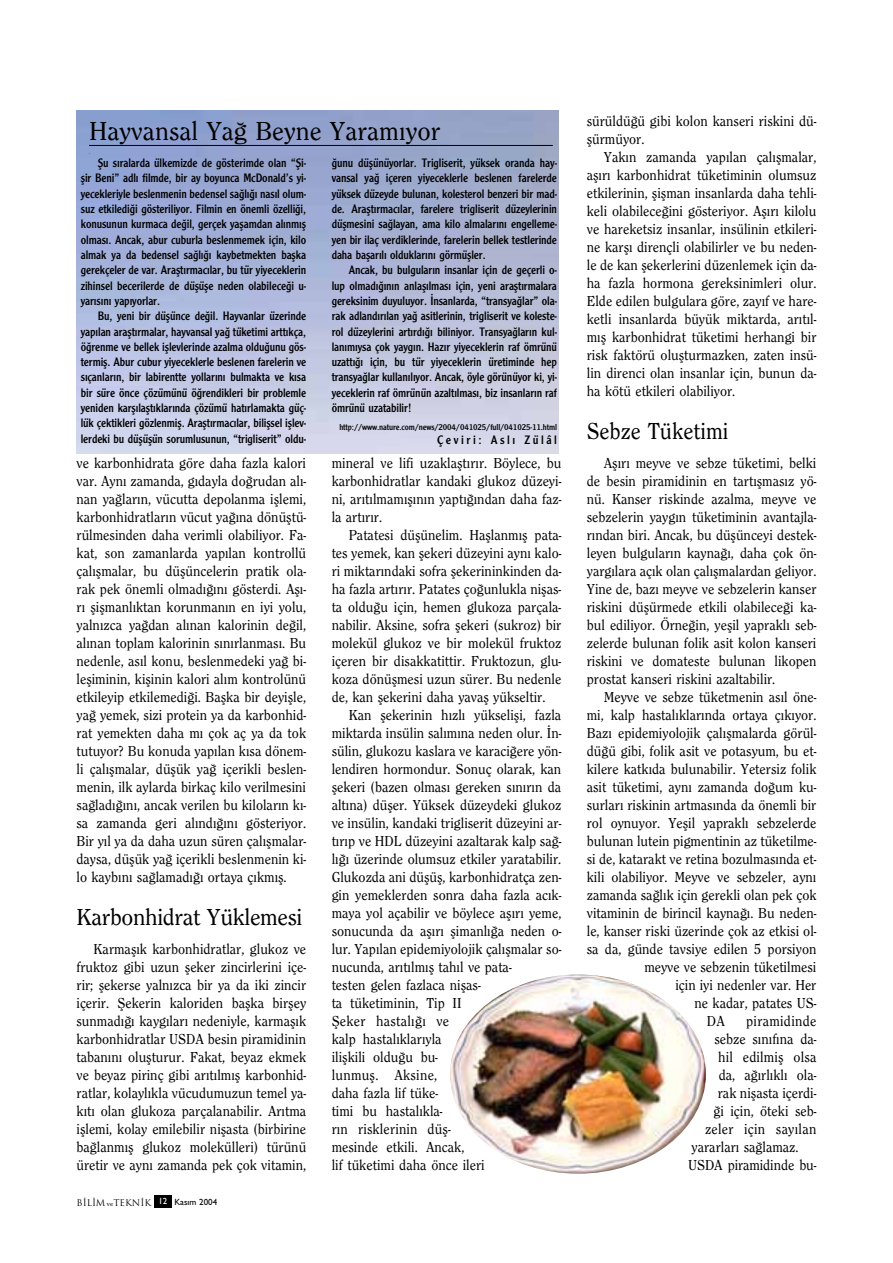
<style>
.page{position:relative;width:893px;height:1263px;background:#fff}
.page>*{position:absolute;margin:0;border:0;box-sizing:border-box;transform-origin:0 0}
.t1{font:500 27px "Clearface";color:#000}
.t2{font:500 24px "Clearface";letter-spacing:-.015em;color:#000}
.t3{font:500 24px "Clearface";letter-spacing:-.015em;color:#000;scale:.95 1}
.t4{font:500 15px/18px "Clearface";color:#000;text-align:justify;scale:.95 1}
.t5{font:500 15px "Clearface";letter-spacing:.02em;color:#000;scale:.95 1}
.t6{font:12.75px/15.3px "Clearface Gothic";letter-spacing:-.01em;color:#000;text-align:justify;scale:.95 1}
.t7{font:12.75px "Clearface Gothic";letter-spacing:.2em;color:#000}
.t8{font:9px "Clearface Gothic";letter-spacing:-.015em;color:#000}
.t9{font:9px "Trajan Plain";color:#000}
.t10{font:500 4.5px "Clearface";color:#000}
.s1{font-family:"Bookman Old Style";font-size:6px}
.s2{font-family:"Gill Sans";font-weight:500}
</style>
<div class="page">
<div style="left:154px;top:1195px;width:17px;height:13px;background:#000"></div>
<hr style="left:89px;top:145px;width:464px;height:1px;background:#000">
<img style="left:450px;top:974px;width:256px;height:200px">
<h1 class="t1" style="left:89px;top:114px;width:353px">Hayvansal Ya¤ Beyne Yaram›yor</h1>
<p class="t10" style="left:89px;top:150px;width:2px">.</p>
<p class="t6" style="left:81px;top:155px;width:239px;text-indent:17px">fiu s›ralarda ülkemizde de gösterimde olan “fii&shy;flir Beni” adl› filmde, bir ay boyunca McDonald’s yi&shy;yecekleriyle beslenmenin bedensel sa¤l›¤› nas›l olum&shy;suz etkiledi¤i gösteriliyor. Filmin en önemli özelli¤i, konusunun kurmaca de¤il, gerçek yaflamdan al›nm›fl olmas›. Ancak, abur cuburla beslenmemek için, kilo almak ya da bedensel sa¤l›¤› kaybetmekten baflka gerekçeler de var. Araflt›rmac›lar, bu tür yiyeceklerin zihinsel becerilerde de düflüfle neden olabilece¤i u&shy;yar›s›n› yap›yorlar.</p>
<p class="t6" style="left:81px;top:308px;width:239px;text-indent:17px">Bu, yeni bir düflünce de¤il. Hayvanlar üzerinde yap›lan araflt›rmalar, hayvansal ya¤ tüketimi artt›kça, ö¤renme ve bellek ifllevlerinde azalma oldu¤unu gös&shy;termifl. Abur cubur yiyeceklerle beslenen farelerin ve s›çanlar›n, bir labirentte yollar›n› bulmakta ve k›sa bir süre önce çözümünü ö¤rendikleri bir problemle yeniden karfl›laflt›klar›nda çözümü hat›rlamakta güç&shy;lük çektikleri gözlenmifl. Araflt›rmac›lar, biliflsel ifllev&shy;lerdeki bu düflüflün sorumlusunun, “trigliserit” oldu-</p>
<p class="t6" style="left:332px;top:155px;width:239px">¤unu düflünüyorlar. Trigliserit, yüksek oranda hay&shy;vansal ya¤ içeren yiyeceklerle beslenen farelerde yüksek düzeyde bulunan, kolesterol benzeri bir mad&shy;de. Araflt›rmac›lar, farelere trigliserit düzeylerinin düflmesini sa¤layan, ama kilo almalar›n› engelleme&shy;yen bir ilaç verdiklerinde, farelerin bellek testlerinde daha baflar›l› olduklar›n› görmüfller.</p>
<p class="t6" style="left:332px;top:262px;width:239px;text-indent:17px">Ancak, bu bulgular›n insanlar için de geçerli o&shy;lup olmad›¤›n›n anlafl›lmas› için, yeni araflt›rmalara gereksinim duyuluyor. ‹nsanlarda, “transya¤lar” ola&shy;rak adland›r›lan ya¤ asitlerinin, trigliserit ve koleste&shy;rol düzeylerini art›rd›¤› biliniyor. Transya¤lar›n kul&shy;lan›m›ysa çok yayg›n. Haz›r yiyeceklerin raf ömrünü uzatt›¤› için, bu tür yiyeceklerin üretiminde hep transya¤lar kullan›l›yor. Ancak, öyle görünüyor ki, yi&shy;yeceklerin raf ömrünün azalt›lmas›, biz insanlar›n raf ömrünü uzatabilir!</p>
<p class="t8" style="left:339px;top:422px;width:219px">http://www.nature.com/news/2004/041025/full/041025-11.html</p>
<p class="t7" style="left:437px;top:432px;width:122px">Çeviri: Asl› Zülâl</p>
<p class="t4" style="left:77px;top:454px;width:243px">ve karbonhidrata göre daha fazla kalori var. Ayn› zamanda, g›dayla do¤rudan al›- nan ya¤lar›n, vücutta depolanma ifllemi, karbonhidratlar›n vücut ya¤›na dönüfltü&shy;rülmesinden daha verimli olabiliyor. Fa&shy;kat, son zamanlarda yap›lan kontrollü çal›flmalar, bu düflüncelerin pratik ola&shy;rak pek önemli olmad›¤›n› gösterdi. Afl›- r› fliflmanl›ktan korunman›n en iyi yolu, yaln›zca ya¤dan al›nan kalorinin de¤il, al›nan toplam kalorinin s›n›rlanmas›. Bu nedenle, as›l konu, beslenmedeki ya¤ bi&shy;lefliminin, kiflinin kalori al›m kontrolünü etkileyip etkilemedi¤i. Baflka bir deyiflle, ya¤ yemek, sizi protein ya da karbonhid&shy;rat yemekten daha m› çok aç ya da tok tutuyor? Bu konuda yap›lan k›sa dönem&shy;li çal›flmalar, düflük ya¤ içerikli beslen&shy;menin, ilk aylarda birkaç kilo verilmesini sa¤lad›¤›n›, ancak verilen bu kilolar›n k›- sa zamanda geri al›nd›¤›n› gösteriyor.<br>Bir y›l ya da daha uzun süren çal›flmalar&shy;daysa, düflük ya¤ içerikli beslenmenin ki&shy;lo kayb›n› sa¤lamad›¤› ortaya ç›km›fl.</p>
<h2 class="t2" style="left:77px;top:903px;width:227px">Karbonhidrat Yüklemesi</h2>
<p class="t4" style="left:77px;top:940px;width:243px;text-indent:17px">Karmafl›k karbonhidratlar, glukoz ve fruktoz gibi uzun fleker zincirlerini içe&shy;rir; flekerse yaln›zca bir ya da iki zincir içerir. fiekerin kaloriden baflka birfley sunmad›¤› kayg›lar› nedeniyle, karmafl›k karbonhidratlar USDA besin piramidinin taban›n› oluflturur. Fakat, beyaz ekmek ve beyaz pirinç gibi ar›t›lm›fl karbonhid&shy;ratlar, kolayl›kla vücudumuzun temel ya&shy;k›t› olan glukoza parçalanabilir. Ar›tma ifllemi, kolay emilebilir niflasta (birbirine ba¤lanm›fl glukoz molekülleri) türünü üretir ve ayn› zamanda pek çok vitamin,</p>
<p class="t4" style="left:332px;top:454px;width:243px">mineral ve lifi uzaklaflt›r›r. Böylece, bu karbonhidratlar kandaki glukoz düzeyi&shy;ni, ar›t›lmam›fl›n›n yapt›¤›ndan daha faz&shy;la art›r›r.</p>
<p class="t4" style="left:332px;top:526px;width:243px;text-indent:17px">Patatesi düflünelim. Hafllanm›fl pata&shy;tes yemek, kan flekeri düzeyini ayn› kalo&shy;ri miktar›ndaki sofra flekerininkinden da&shy;ha fazla art›r›r. Patates ço¤unlukla niflas&shy;ta oldu¤u için, hemen glukoza parçala&shy;nabilir. Aksine, sofra flekeri (sukroz) bir molekül glukoz ve bir molekül fruktoz içeren bir disakkatittir. Fruktozun, glu&shy;koza dönüflmesi uzun sürer. Bu nedenle de, kan flekerini daha yavafl yükseltir.</p>
<p class="t4" style="left:332px;top:706px;width:243px;text-align:left;text-indent:17px">Kan flekerinin h›zl› yükselifli, fazla miktarda insülin sal›m›na neden olur. ‹n&shy;sülin, glukozu kaslara ve karaci¤ere yön&shy;lendiren hormondur. Sonuç olarak, kan flekeri (bazen olmas› gereken s›n›r›n da alt›na) düfler. Yüksek düzeydeki glukoz ve insülin, kandaki trigliserit düzeyini ar&shy;t›r›p ve HDL düzeyini azaltarak kalp sa¤- l›¤› üzerinde olumsuz etkiler yaratabilir.<br>Glukozda ani düflüfl, karbonhidratça zen&shy;gin yemeklerden sonra daha fazla ac›k&shy;maya yol açabilir ve böylece afl›r› yeme, sonucunda da afl›r› flimanl›¤a neden o&shy;lur. Yap›lan epidemiyolojik çal›flmalar so&shy;nucunda, ar›t›lm›fl tah›l ve pata-<br>testen gelen fazlaca niflas-<br>ta tüketiminin, Tip II<br>fieker hastal›¤› ve<br>kalp hastal›klar›yla<br>iliflkili oldu¤u bu-<br>lunmufl. Aksine,<br>daha fazla lif tüke-<br>timi bu hastal›kla-<br>r›n risklerinin düfl-<br>mesinde etkili. Ancak,<br>lif tüketimi daha önce ileri</p>
<p class="t9" style="left:77px;top:1199px;width:142px">B‹L‹M <span class="s1">ve</span>TEKN‹K <sup>12</sup> <span class="s2">Kas›m 2004</span></p>
<p class="t4" style="left:587px;top:112px;width:243px">sürüldü¤ü gibi kolon kanseri riskini dü&shy;flürmüyor.</p>
<p class="t4" style="left:587px;top:148px;width:243px;text-indent:17px">Yak›n zamanda yap›lan çal›flmalar, afl›r› karbonhidrat tüketiminin olumsuz etkilerinin, fliflman insanlarda daha tehli&shy;keli olabilece¤ini gösteriyor. Afl›r› kilolu ve hareketsiz insanlar, insülinin etkileri&shy;ne karfl› dirençli olabilirler ve bu neden&shy;le de kan flekerlerini düzenlemek için da&shy;ha fazla hormona gereksinimleri olur.<br>Elde edilen bulgulara göre, zay›f ve hare&shy;ketli insanlarda büyük miktarda, ar›t›l&shy;m›fl karbonhidrat tüketimi herhangi bir risk faktörü oluflturmazken, zaten insü&shy;lin direnci olan insanlar için, bunun da&shy;ha kötü etkileri olabiliyor.</p>
<h2 class="t3" style="left:587px;top:417px;width:151px">Sebze Tüketimi</h2>
<p class="t4" style="left:587px;top:454px;width:243px;text-indent:17px">Afl›r› meyve ve sebze tüketimi, belki de besin piramidinin en tart›flmas›z yö&shy;nü. Kanser riskinde azalma, meyve ve sebzelerin yayg›n tüketiminin avantajla&shy;r›ndan biri. Ancak, bu düflünceyi destek&shy;leyen bulgular›n kayna¤›, daha çok ön&shy;yarg›lara aç›k olan çal›flmalardan geliyor.<br>Yine de, baz› meyve ve sebzelerin kanser riskini düflürmede etkili olabilece¤i ka&shy;bul ediliyor. Örne¤in, yeflil yaprakl› seb&shy;zelerde bulunan folik asit kolon kanseri riskini ve domateste bulunan likopen prostat kanseri riskini azaltabilir.</p>
<p class="t4" style="left:604px;top:688px;width:225px">Meyve ve sebze tüketmenin as›l öne-</p>
<p class="t4" style="left:587px;top:706px;width:243px">mi, kalp hastal›klar›nda ortaya ç›k›yor.</p>
<p class="t4" style="left:587px;top:724px;width:243px">Baz› epidemiyolojik çal›flmalarda görül-</p>
<p class="t4" style="left:587px;top:742px;width:243px">dü¤ü gibi, folik asit ve potasyum, bu et-</p>
<p class="t4" style="left:587px;top:760px;width:243px">kilere katk›da bulunabilir. Yetersiz folik</p>
<p class="t4" style="left:587px;top:778px;width:243px">asit tüketimi, ayn› zamanda do¤um ku-</p>
<p class="t4" style="left:587px;top:796px;width:243px">surlar› riskinin artmas›nda da önemli bir</p>
<p class="t4" style="left:587px;top:814px;width:243px">rol oynuyor. Yeflil yaprakl› sebzelerde</p>
<p class="t4" style="left:587px;top:832px;width:243px">bulunan lutein pigmentinin az tüketilme-</p>
<p class="t4" style="left:587px;top:850px;width:243px">si de, katarakt ve retina bozulmas›nda et-</p>
<p class="t4" style="left:587px;top:868px;width:243px">kili olabiliyor. Meyve ve sebzeler, ayn›</p>
<p class="t4" style="left:587px;top:886px;width:243px">zamanda sa¤l›k için gerekli olan pek çok</p>
<p class="t4" style="left:587px;top:904px;width:243px">vitaminin de birincil kayna¤›. Bu neden-</p>
<p class="t4" style="left:587px;top:922px;width:243px">le, kanser riski üzerinde çok az etkisi ol-</p>
<p class="t4" style="left:587px;top:940px;width:243px">sa da, günde tavsiye edilen 5 porsiyon</p>
<p class="t4" style="left:644px;top:958px;width:183px">meyve ve sebzenin tüketilmesi</p>
<p class="t4" style="left:675px;top:976px;width:150px">için iyi nedenler var. Her</p>
<p class="t4" style="left:694px;top:994px;width:130px">ne kadar, patates US-</p>
<p class="t4" style="left:707px;top:1012px;width:20px">DA</p>
<p class="t5" style="left:746px;top:1012px;width:75px">piramidinde</p>
<p class="t4" style="left:714px;top:1030px;width:109px">sebze s›n›f›na da-</p>
<p class="t4" style="left:718px;top:1048px;width:105px">hil edilmifl olsa</p>
<p class="t4" style="left:719px;top:1066px;width:104px">da, a¤›rl›kl› ola-</p>
<p class="t4" style="left:718px;top:1084px;width:105px">rak niflasta içerdi-</p>
<p class="t4" style="left:713px;top:1102px;width:110px">¤i için, öteki seb-</p>
<p class="t5" style="left:705px;top:1120px;width:119px">zeler için say›lan</p>
<p class="t4" style="left:692px;top:1138px;width:114px">yararlar› sa¤lamaz.</p>
<p class="t4" style="left:688px;top:1156px;width:136px">USDA piramidinde bu-</p>
</div>
